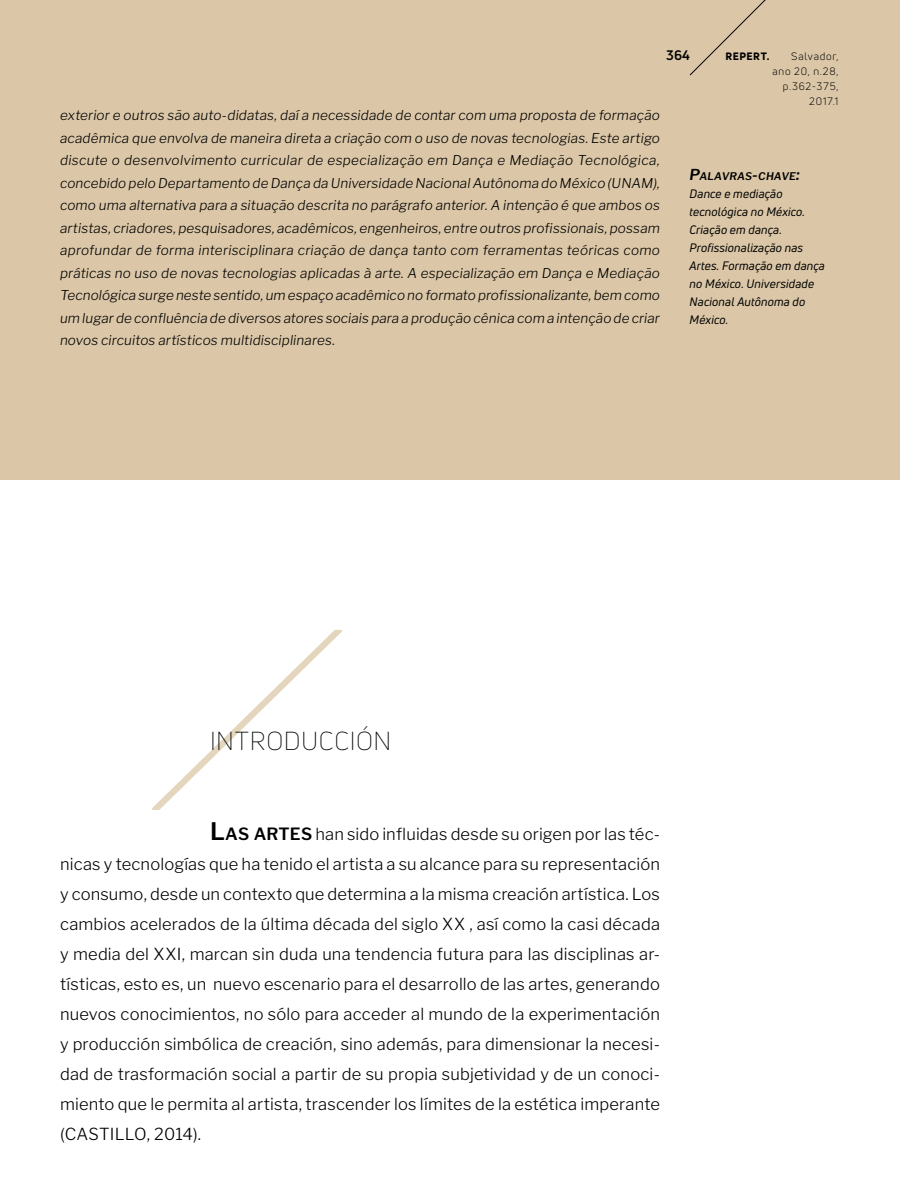
<style>
.page{position:relative;width:900px;height:1200px;background:#fff}
.page>*{position:absolute;margin:0;border:0;box-sizing:border-box;transform-origin:0 0}
.t1{font:300 252px "Uni Neue";color:#e4d5bd;scale:1.25 1}
.t2{font:300 25.5px "Uni Neue";letter-spacing:.02em;color:#000}
.TEXTO_sub_div{font:300 16.5px/30px "Libre Franklin";letter-spacing:.01em;color:#000;text-align:justify}
.RESUMOS{font:italic 300 13.5px/22.5px "Libre Franklin";letter-spacing:.01em;color:#000;text-align:justify}
.t3{font:700 13.5px "Uni Neue";color:#000}
.PALAVRAS{font:italic 12px/18px "Uni Neue";letter-spacing:.015em;color:#000}
.t4{font:10.5px/15px "Uni Neue";letter-spacing:.075em;color:#000;text-align:right}
.PALAVRAS_titulo{font:italic 600 10.5px "Libre Franklin";letter-spacing:.01em;color:#000}
.t5{font:800 10.5px "Uni Neue";letter-spacing:.05em;color:#000}
.s1{font-size:15px}
.s2{font-weight:600;font-size:24px}
.s3{font-weight:600;font-size:16.8px}
</style>
<div class="page">
<div style="left:0;top:0;width:900px;height:480px;background:#dbc7a7"></div>
<svg style="left:689px;top:0;width:77px;height:76px"></svg>
<p class="t3" style="left:666px;top:47px;width:25px">364</p>
<p class="t5" style="left:725px;top:49px;width:45px">REPERT.</p>
<p class="t4" style="left:773px;top:49px;width:67px">Salvador, ano 20, n.28, p.362-375,<br>2017.1</p>
<p class="RESUMOS" style="left:60px;top:104px;width:602px">exterior e outros são auto-didatas, daí a necessidade de contar com uma proposta de formação acadêmica que envolva de maneira direta a criação com o uso de novas tecnologias. Este artigo discute o desenvolvimento curricular de especialização em Dança e Mediação Tecnológica, concebido pelo Departamento de Dança da Universidade Nacional Autônoma do México (UNAM), como uma alternativa para a situação descrita no parágrafo anterior. A intenção é que ambos os artistas, criadores, pesquisadores, acadêmicos, engenheiros, entre outros profissionais, possam aprofundar de forma interisciplinara criação de dança tanto com ferramentas teóricas como práticas no uso de novas tecnologias aplicadas à arte. A especialização em Dança e Mediação Tecnológica surge neste sentido, um espaço acadêmico no formato profissionalizante, bem como um lugar de confluência de diversos atores sociais para a produção cênica com a intenção de criar novos circuitos artísticos multidisciplinares.</p>
<p class="PALAVRAS_titulo" style="left:690px;top:170px;width:112px"><span class="s1">P</span>ALAVRAS<span class="s1">-</span>CHAVE<span class="s1">:</span></p>
<p class="PALAVRAS" style="left:690px;top:185px;width:137px">Dance e mediação tecnológica no México.<br>Criação em dança.<br>Profissionalização nas<br>Artes. Formação em dança no México. Universidade<br>Nacional Autônoma do<br>México.</p>
<p class="t1" style="left:221px;top:566px;width:154px">⁄</p>
<p class="t2" style="left:210px;top:725px;width:183px">INTRODUCCIÓN</p>
<p class="TEXTO_sub_div" style="left:60px;top:819px;width:602px;text-indent:150px"><span class="s2">L</span><span class="s3">AS ARTES</span> han sido influidas desde su origen por las téc&shy;nicas y tecnologías que ha tenido el artista a su alcance para su representación y consumo, desde un contexto que determina a la misma creación artística. Los cambios acelerados de la última década del siglo XX , así como la casi década y media del XXI, marcan sin duda una tendencia futura para las disciplinas ar&shy;tísticas, esto es, un nuevo escenario para el desarrollo de las artes, generando nuevos conocimientos, no sólo para acceder al mundo de la experimentación y producción simbólica de creación, sino además, para dimensionar la necesi&shy;dad de trasformación social a partir de su propia subjetividad y de un conoci&shy;miento que le permita al artista, trascender los límites de la estética imperante (CASTILLO, 2014).</p>
</div>
